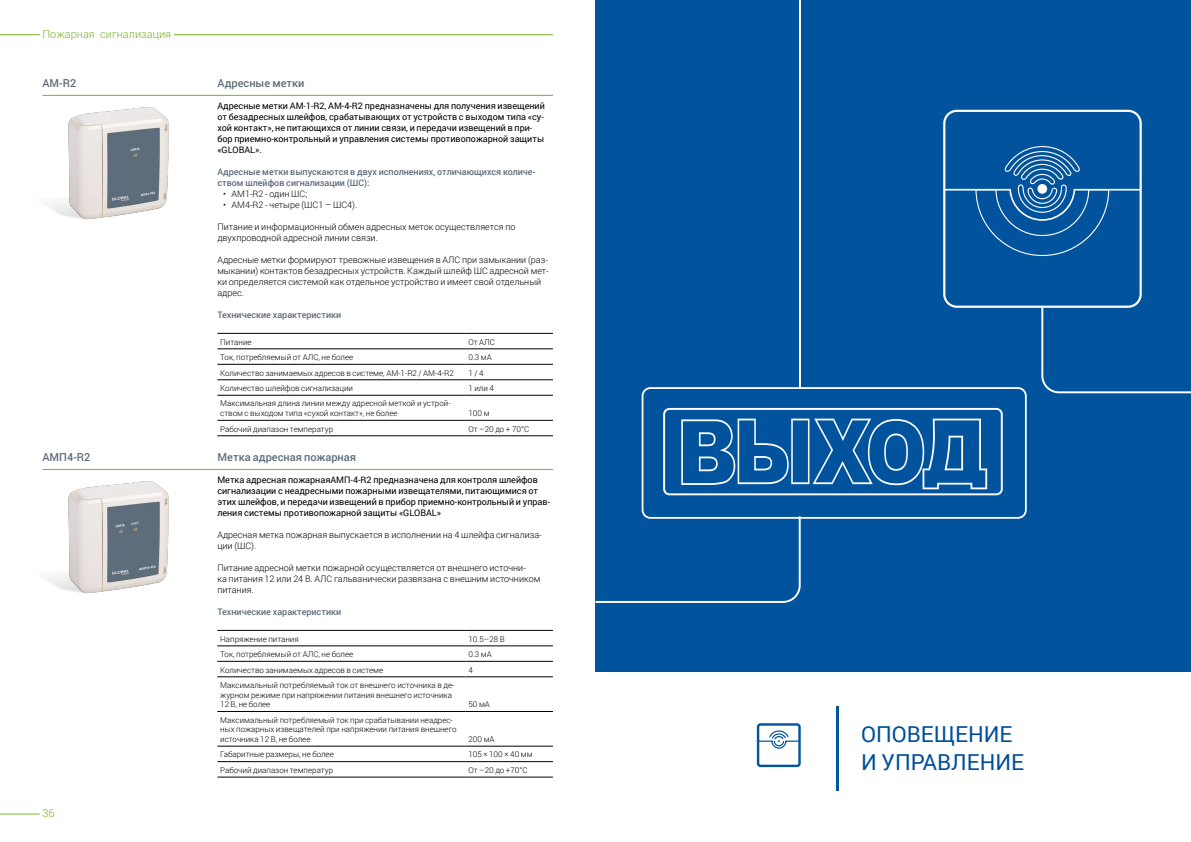
<style>
.page{position:relative;width:1191px;height:842px;background:#fff}
.page>*{position:absolute;margin:0;border:0;box-sizing:border-box;transform-origin:0 0}
.t1{font:22px/28.5px "Roboto";color:#004f99}
.t2{font:500 11px "Roboto";color:#5e6c7b}
.t3{font:300 11px "Roboto";color:#79b427}
.t4{font:300 9px/11px "Roboto";color:#000}
.t5{font:9px/11px "Roboto";color:#000}
.t6{font:500 9px/11px "Roboto";color:#5e6c7b}
.t7{font:300 8px/9.6px "Roboto";color:#000}
</style>
<div class="page">
<hr style="left:0;top:34px;width:553px;height:1px;background:#79b427">
<hr style="left:0;top:813px;width:43px;height:1px;background:#79b427">
<div style="left:40px;top:805px;width:18px;height:15px;background:#fff"></div>
<div style="left:40px;top:27px;width:134px;height:15px;background:#fff"></div>
<hr style="left:43px;top:95px;width:510px;height:1px;background:#79b427">
<hr style="left:43px;top:469px;width:510px;height:1px;background:#79b427">
<hr style="left:217px;top:349px;width:248px;height:1px;background:#000">
<hr style="left:465px;top:349px;width:88px;height:1px;background:#000">
<hr style="left:217px;top:364px;width:248px;height:1px;background:#000">
<hr style="left:465px;top:364px;width:88px;height:1px;background:#000">
<hr style="left:217px;top:395px;width:248px;height:1px;background:#000">
<hr style="left:465px;top:395px;width:88px;height:1px;background:#000">
<hr style="left:217px;top:420px;width:248px;height:1px;background:#000">
<hr style="left:465px;top:420px;width:88px;height:1px;background:#000">
<hr style="left:217px;top:436px;width:248px;height:1px;background:#000">
<hr style="left:465px;top:436px;width:88px;height:1px;background:#000">
<hr style="left:217px;top:333px;width:248px;height:1px;background:#000">
<hr style="left:465px;top:333px;width:88px;height:1px;background:#000">
<hr style="left:217px;top:380px;width:248px;height:1px;background:#000">
<hr style="left:465px;top:380px;width:88px;height:1px;background:#000">
<hr style="left:217px;top:646px;width:248px;height:1px;background:#000">
<hr style="left:465px;top:646px;width:88px;height:1px;background:#000">
<hr style="left:217px;top:661px;width:248px;height:1px;background:#000">
<hr style="left:465px;top:661px;width:88px;height:1px;background:#000">
<hr style="left:217px;top:711px;width:248px;height:1px;background:#000">
<hr style="left:465px;top:711px;width:88px;height:1px;background:#000">
<hr style="left:217px;top:746px;width:248px;height:1px;background:#000">
<hr style="left:465px;top:746px;width:88px;height:1px;background:#000">
<hr style="left:217px;top:761px;width:248px;height:1px;background:#000">
<hr style="left:465px;top:761px;width:88px;height:1px;background:#000">
<hr style="left:217px;top:777px;width:248px;height:1px;background:#000">
<hr style="left:465px;top:777px;width:88px;height:1px;background:#000">
<hr style="left:217px;top:630px;width:248px;height:1px;background:#000">
<hr style="left:465px;top:630px;width:88px;height:1px;background:#000">
<hr style="left:217px;top:677px;width:248px;height:1px;background:#000">
<hr style="left:465px;top:677px;width:88px;height:1px;background:#000">
<img style="left:47px;top:107px;width:122px;height:113px">
<img style="left:47px;top:481px;width:122px;height:113px">
<div style="left:595px;top:0;width:596px;height:672px;background:#00539c"></div>
<hr style="left:836px;top:706px;width:2px;height:84px;background:#02549c">
<svg style="left:595px;top:519px;width:205px;height:84px"></svg>
<hr style="left:798px;top:0;width:2px;height:387px;background:#fff">
<div style="left:757px;top:723px;width:43px;height:44px;border:2px solid #02549c;border-radius:3px"></div>
<svg style="left:757px;top:730px;width:43px;height:19px"></svg>
<svg style="left:641px;top:387px;width:385px;height:132px"></svg>
<svg style="left:663px;top:408px;width:339px;height:87px"></svg>
<svg style="left:943px;top:110px;width:248px;height:283px"></svg>
<h2 class="t3" style="left:43px;top:27px;width:130px">Пожарная сигнализация</h2>
<h2 class="t2" style="left:43px;top:76px;width:35px">АМ-R2</h2>
<h2 class="t2" style="left:218px;top:76px;width:88px">Адресные метки</h2>
<p class="t5" style="left:217px;top:100px;width:329px">Адресные метки АМ-1-R2, АМ-4-R2 предназначены для получения извещений от безадресных шлейфов, срабатывающих от устройств с выходом типа «су&shy;хой контакт», не питающихся от линии связи, и передачи извещений в при&shy;бор приемно-контрольный и управления системы противопожарной защиты «GLOBAL».</p>
<p class="t6" style="left:217px;top:166px;width:320px">Адресные метки выпускаются в двух исполнениях, отличающихся количе&shy;ством шлейфов сигнализации (ШС):</p>
<p class="t4" style="left:223px;top:188px;width:86px">• АМ1-R2 - один ШС;</p>
<p class="t4" style="left:223px;top:199px;width:136px">• АМ4-R2 - четыре (ШС1 – ШС4).</p>
<p class="t4" style="left:217px;top:221px;width:299px">Питание и информационный обмен адресных меток осуществляется по двухпроводной адресной линии связи.</p>
<p class="t4" style="left:217px;top:254px;width:333px">Адресные метки формируют тревожные извещения в АЛС при замыкании (раз&shy;мыкании) контактов безадресных устройств. Каждый шлейф ШС адресной мет&shy;ки определяется системой как отдельное устройство и имеет свой отдельный адрес.</p>
<p class="t6" style="left:217px;top:309px;width:125px">Технические характеристики</p>
<p class="t7" style="left:220px;top:337px;width:33px">Питание</p>
<p class="t7" style="left:468px;top:337px;width:28px">От АЛС</p>
<p class="t7" style="left:220px;top:352px;width:135px">Ток, потребляемый от АЛС, не более</p>
<p class="t7" style="left:468px;top:352px;width:25px">0.3 мА</p>
<p class="t7" style="left:220px;top:368px;width:235px">Количество занимаемых адресов в системе, АМ-1-R2 / АМ-4-R2</p>
<p class="t7" style="left:468px;top:368px;width:17px">1 / 4</p>
<p class="t7" style="left:220px;top:383px;width:134px">Количество шлейфов сигнализации</p>
<p class="t7" style="left:468px;top:383px;width:27px">1 или 4</p>
<p class="t7" style="left:220px;top:399px;width:232px">Максимальная длина линии между адресной меткой и устрой&shy;ством с выходом типа «сухой контакт», не более</p>
<p class="t7" style="left:468px;top:408px;width:23px">100 м</p>
<p class="t7" style="left:220px;top:424px;width:114px">Рабочий диапазон температур</p>
<p class="t7" style="left:468px;top:424px;width:62px">От –20 до + 70°С</p>
<h2 class="t2" style="left:43px;top:450px;width:49px">АМП4-R2</h2>
<h2 class="t2" style="left:218px;top:450px;width:140px">Метка адресная пожарная</h2>
<p class="t5" style="left:217px;top:474px;width:334px">Метка адресная пожарнаяАМП-4-R2 предназначена для контроля шлейфов сигнализации с неадресными пожарными извещателями, питающимися от этих шлейфов, и передачи извещений в прибор приемно-контрольный и управ&shy;ления системы противопожарной защиты «GLOBAL»</p>
<p class="t4" style="left:217px;top:529px;width:326px">Адресная метка пожарная выпускается в исполнении на 4 шлейфа сигнализа&shy;ции (ШС).</p>
<p class="t4" style="left:217px;top:562px;width:324px">Питание адресной метки пожарной осуществляется от внешнего источни-<br>ка питания 12 или 24 В. АЛС гальванически развязана с внешним источником питания.</p>
<p class="t6" style="left:217px;top:606px;width:125px">Технические характеристики</p>
<p class="t7" style="left:220px;top:634px;width:80px">Напряжение питания</p>
<p class="t7" style="left:468px;top:634px;width:38px">10.5–28 В</p>
<p class="t7" style="left:220px;top:649px;width:135px">Ток, потребляемый от АЛС, не более</p>
<p class="t7" style="left:468px;top:649px;width:25px">0.3 мА</p>
<p class="t7" style="left:220px;top:665px;width:164px">Количество занимаемых адресов в системе</p>
<p class="t7" style="left:468px;top:665px;width:6px">4</p>
<p class="t7" style="left:220px;top:680px;width:236px">Максимальный потребляемый ток от внешнего источника в де&shy;журном режиме при напряжении питания внешнего источника<br>12 В, не более</p>
<p class="t7" style="left:468px;top:699px;width:23px">50 мА</p>
<p class="t7" style="left:220px;top:715px;width:238px">Максимальный потребляемый ток при срабатывании неадрес&shy;ных пожарных извещателей при напряжении питания внешнего источника 12 В, не более</p>
<p class="t7" style="left:468px;top:734px;width:28px">200 мА</p>
<h2 class="t3" style="left:43px;top:805px;width:14px">36</h2>
<p class="t7" style="left:220px;top:749px;width:115px">Габаритные размеры, не более</p>
<p class="t7" style="left:468px;top:749px;width:66px">105 × 100 × 40 мм</p>
<p class="t7" style="left:220px;top:765px;width:114px">Рабочий диапазон температур</p>
<p class="t7" style="left:468px;top:765px;width:61px">От –20 до +70°С</p>
<h1 class="t1" style="left:861px;top:719px;width:164px">ОПОВЕЩЕНИЕ<br>И УПРАВЛЕНИЕ</h1>
</div>
